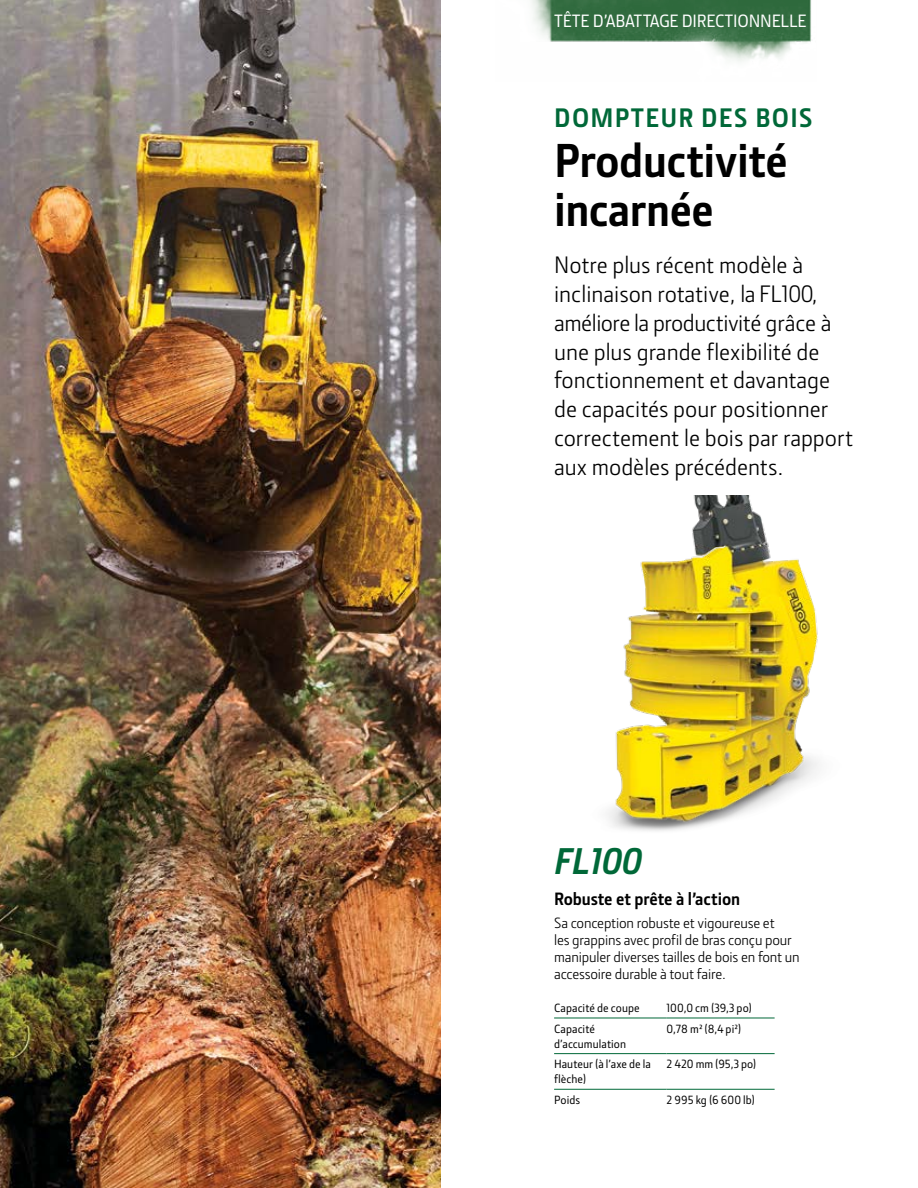
<style>
.page{position:relative;width:918px;height:1188px;background:#fff}
.page>*{position:absolute;margin:0;border:0;box-sizing:border-box;transform-origin:0 0}
.t1{font:700 48px/49.5px "JD Sans Pro";letter-spacing:-.01em;color:#000}
.t2{font:italic 700 37.5px "JD Sans Pro";letter-spacing:-.005em;color:#006838}
.t3{font:700 27px "JD Sans Pro";letter-spacing:.05em;color:#006838}
.t4{font:24px/28.8px "JD Sans Pro";color:#000}
.t5{font:500 18px "JD Sans Pro";letter-spacing:-.01em;color:#fff}
.t6{font:700 18px "JD Sans Pro";letter-spacing:-.005em;color:#000}
.t7{font:15px/17.2px "JD Sans Pro";letter-spacing:-.01em;color:#000}
.t8{font:500 12px/15px "JD Sans Pro";letter-spacing:.005em;color:#000}
</style>
<div class="page">
<img style="left:607px;top:495px;width:212px;height:336px">
<img style="left:531px;top:0;width:281px;height:62px">
<hr style="left:554px;top:1018px;width:113px;height:1px;background:#006838">
<hr style="left:667px;top:1018px;width:108px;height:1px;background:#006838">
<hr style="left:554px;top:1053px;width:113px;height:1px;background:#006838">
<hr style="left:667px;top:1053px;width:108px;height:1px;background:#006838">
<hr style="left:554px;top:1089px;width:113px;height:1px;background:#006838">
<hr style="left:667px;top:1089px;width:108px;height:1px;background:#006838">
<img style="left:0;top:0;width:441px;height:1188px">
<p class="t5" style="left:554px;top:9px;width:254px">TÊTE D’ABATTAGE DIRECTIONNELLE</p>
<p class="t3" style="left:554px;top:101px;width:260px">DOMPTEUR DES BOIS</p>
<h1 class="t1" style="left:554px;top:134px;width:235px">Productivité incarnée</h1>
<p class="t4" style="left:554px;top:250px;width:301px">Notre plus récent modèle à inclinaison rotative, la FL100, améliore la productivité grâce à une plus grande flexibilité de fonctionnement et davantage de capacités pour positionner correctement le bois par rapport aux modèles précédents.</p>
<h2 class="t2" style="left:554px;top:837px;width:90px">FL100</h2>
<p class="t6" style="left:554px;top:887px;width:188px">Robuste et prête à l’action</p>
<p class="t7" style="left:554px;top:913px;width:247px">Sa conception robuste et vigoureuse et<br>les grappins avec profil de bras conçu pour manipuler diverses tailles de bois en font un accessoire durable à tout faire.</p>
<p class="t8" style="left:554px;top:1000px;width:87px">Capacité de coupe</p>
<p class="t8" style="left:667px;top:1000px;width:87px">100,0 cm (39,3 po)</p>
<p class="t8" style="left:554px;top:1021px;width:73px">Capacité d’accumulation</p>
<p class="t8" style="left:667px;top:1021px;width:76px">0,78 m² (8,4 pi²)</p>
<p class="t8" style="left:554px;top:1056px;width:98px">Hauteur (à l’axe de la flèche)</p>
<p class="t8" style="left:667px;top:1056px;width:92px">2 420 mm (95,3 po)</p>
<p class="t8" style="left:554px;top:1092px;width:28px">Poids</p>
<p class="t8" style="left:667px;top:1092px;width:90px">2 995 kg (6 600 lb)</p>
</div>
